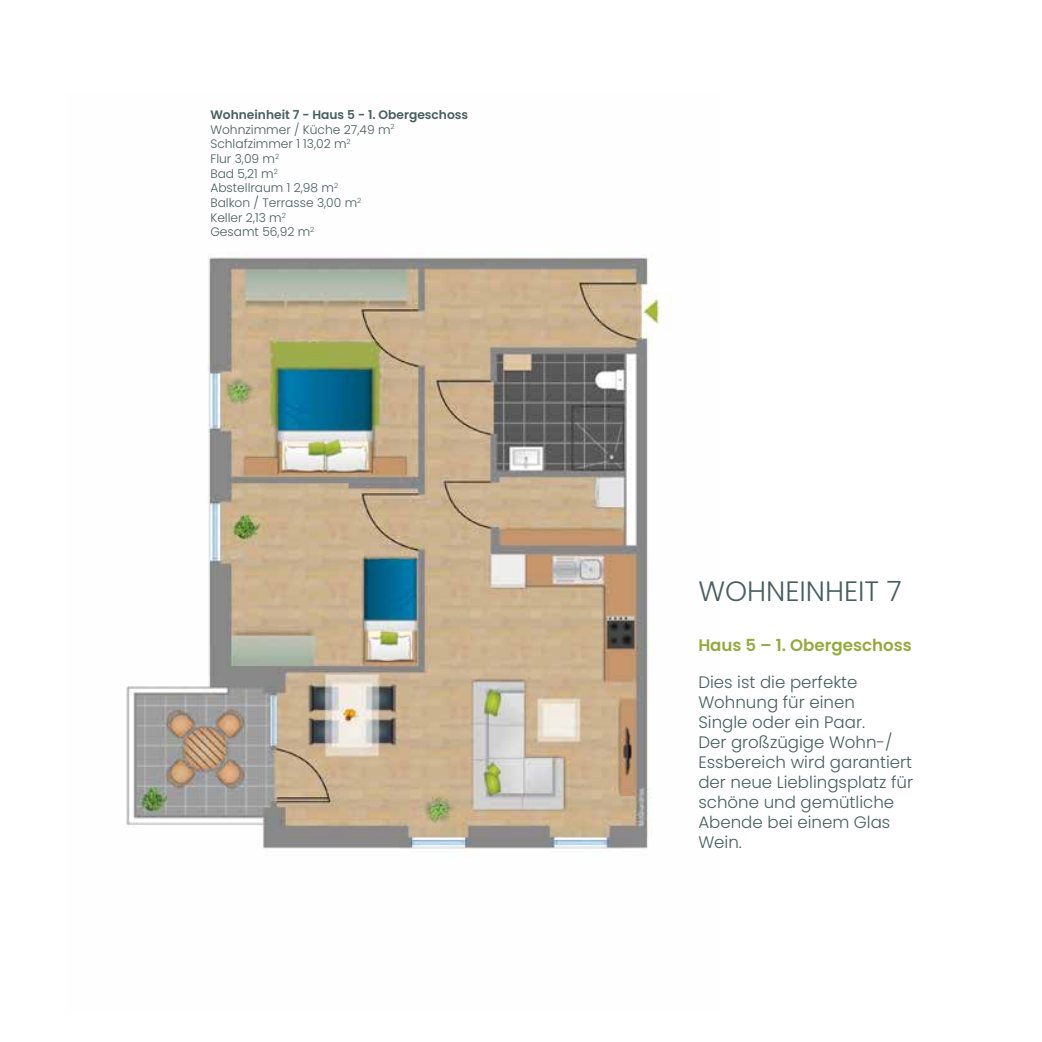
<style>
.page{position:relative;width:1042px;height:1042px;background:#fff}
.page>*{position:absolute;margin:0;border:0;box-sizing:border-box;transform-origin:0 0}
.t1{font:300 28px "Poppins";color:#485e5e}
.t2{font:300 16.62px/19.9px "Poppins";color:#485e5e}
.t3{font:600 16.62px "Poppins";color:#96a93d}
.t4{font:300 12.25px/14.7px "Poppins";color:#485e5e}
.s1{font-weight:600}
</style>
<div class="page">
<img style="left:126px;top:255px;width:547px;height:595px">
<p class="t4" style="left:210px;top:107px;width:259px"><span class="s1">Wohneinheit 7 - Haus 5 - 1. Obergeschoss<br></span>Wohnzimmer / Küche 27,49 m<sup>2<br></sup>Schlafzimmer 1 13,02 m<sup>2<br></sup>Flur 3,09 m<sup>2<br></sup>Bad 5,21 m<sup>2<br></sup>Abstellraum 1 2,98 m<sup>2<br></sup>Balkon / Terrasse 3,00 m<sup>2<br></sup>Keller 2,13 m<sup>2<br></sup>Gesamt 56,92 m<sup>2</sup></p>
<h1 class="t1" style="left:698px;top:575px;width:205px">WOHNEINHEIT 7</h1>
<p class="t3" style="left:698px;top:635px;width:215px">Haus 5 – 1. Obergeschoss</p>
<p class="t2" style="left:698px;top:673px;width:216px">Dies ist die perfekte<br>Wohnung für einen<br>Single oder ein Paar.<br>Der großzügige Wohn-/<br>Essbereich wird garantiert der neue Lieblingsplatz für schöne und gemütliche<br>Abende bei einem Glas<br>Wein.</p>
</div>
